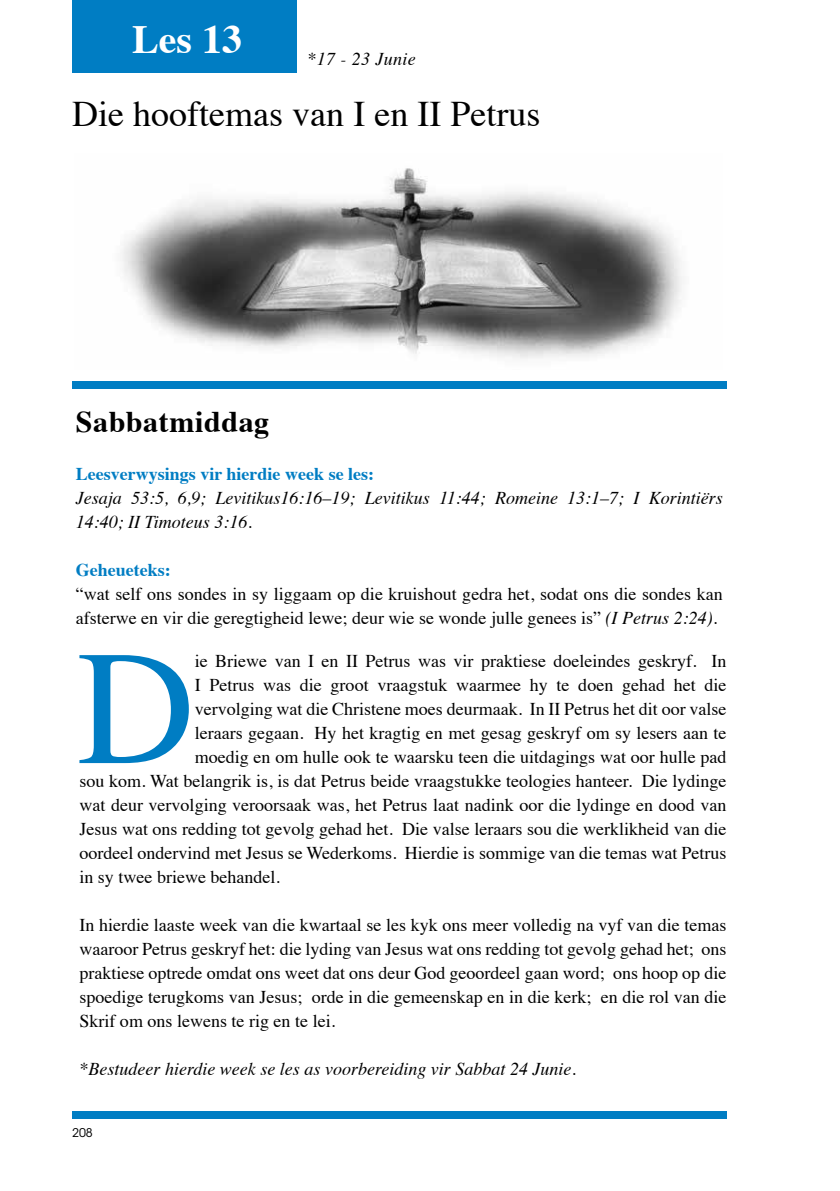
<style>
.page{position:relative;width:840px;height:1191px;background:#fff}
.page>*{position:absolute;margin:0;border:0;box-sizing:border-box;transform-origin:0 0}
.t1{font:163px "Times";color:#007dc3}
.t2{font:700 40px "Times";color:#fff}
.t3{font:36px "Times";color:#000}
.t4{font:700 30px "Times";letter-spacing:.02em;color:#000}
.t5{font:18px/24px "Times";color:#000;text-align:justify}
.t6{font:italic 18px/24px "Times";color:#000}
.t7{font:700 18px "Times";color:#007dc3}
.t8{font:italic 18px "Times";letter-spacing:.02em;color:#000}
.t9{font:12px "ITC Avant Garde Std";color:#000}
.s1{font-style:italic}
</style>
<div class="page">
<div style="left:72px;top:1111px;width:654px;height:8px;background:#007dc3"></div>
<img style="left:121px;top:168px;width:561px;height:191px">
<div style="left:72px;top:0;width:225px;height:72px;background:#007dc3"></div>
<div style="left:72px;top:382px;width:654px;height:7px;background:#007dc3"></div>
<h2 class="t2" style="left:132px;top:1px;width:111px">Les 13</h2>
<p class="t8" style="left:307px;top:43px;width:110px">*17 - 23 Junie</p>
<h3 class="t3" style="left:72px;top:80px;width:469px">Die hooftemas van I en II Petrus</h3>
<h3 class="t4" style="left:76px;top:393px;width:195px">Sabbatmiddag</h3>
<p class="t7" style="left:76px;top:456px;width:300px">Leesverwysings vir hierdie week se les:</p>
<p class="t6" style="left:76px;top:485px;width:648px">Jesaja 53:5, 6,9; Levitikus16:16–19; Levitikus 11:44; Romeine 13:1–7; I Korintiërs<br>14:40; II Timoteus 3:16.</p>
<p class="t7" style="left:76px;top:552px;width:96px">Geheueteks:</p>
<p class="t5" style="left:76px;top:580px;width:648px">“wat self ons sondes in sy liggaam op die kruishout gedra het, sodat ons die sondes kan afsterwe en vir die geregtigheid lewe; deur wie se wonde julle genees is” <span class="s1">(I Petrus 2:24).</span></p>
<h1 class="t1" style="left:77px;top:556px;width:119px">D</h1>
<p class="t5" style="left:195px;top:647px;width:533px">ie Briewe van I en II Petrus was vir praktiese doeleindes geskryf. In</p>
<p class="t5" style="left:195px;top:671px;width:533px">I Petrus was die groot vraagstuk waarmee hy te doen gehad het die</p>
<p class="t5" style="left:195px;top:695px;width:533px">vervolging wat die Christene moes deurmaak. In II Petrus het dit oor valse</p>
<p class="t5" style="left:195px;top:719px;width:533px">leraars gegaan. Hy het kragtig en met gesag geskryf om sy lesers aan te</p>
<p class="t5" style="left:195px;top:743px;width:533px">moedig en om hulle ook te waarsku teen die uitdagings wat oor hulle pad</p>
<p class="t5" style="left:79px;top:767px;width:648px">sou kom. Wat belangrik is, is dat Petrus beide vraagstukke teologies hanteer. Die lydinge</p>
<p class="t5" style="left:79px;top:791px;width:648px">wat deur vervolging veroorsaak was, het Petrus laat nadink oor die lydinge en dood van</p>
<p class="t5" style="left:79px;top:815px;width:648px">Jesus wat ons redding tot gevolg gehad het. Die valse leraars sou die werklikheid van die</p>
<p class="t5" style="left:79px;top:839px;width:648px">oordeel ondervind met Jesus se Wederkoms. Hierdie is sommige van die temas wat Petrus</p>
<p class="t5" style="left:79px;top:863px;width:202px">in sy twee briewe behandel.</p>
<p class="t5" style="left:79px;top:911px;width:648px">In hierdie laaste week van die kwartaal se les kyk ons meer volledig na vyf van die temas waaroor Petrus geskryf het: die lyding van Jesus wat ons redding tot gevolg gehad het; ons praktiese optrede omdat ons weet dat ons deur God geoordeel gaan word; ons hoop op die spoedige terugkoms van Jesus; orde in die gemeenskap en in die kerk; en die rol van die Skrif om ons lewens te rig en te lei.</p>
<p class="t6" style="left:79px;top:1056px;width:498px">*Bestudeer hierdie week se les as voorbereiding vir Sabbat 24 Junie.</p>
<p class="t9" style="left:72px;top:1125px;width:22px">208</p>
</div>
